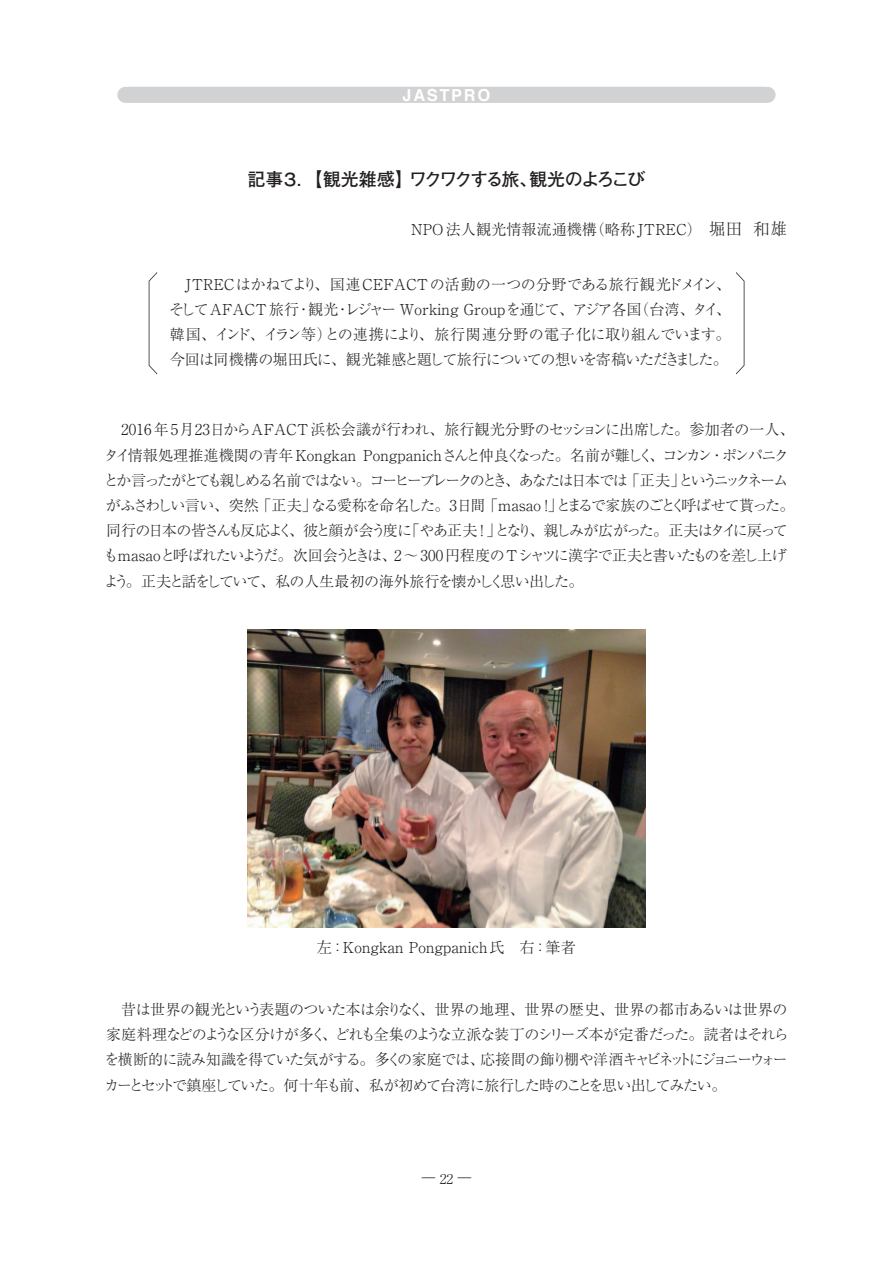
<style>
.page{position:relative;width:893px;height:1263px;background:#fff}
.page>*{position:absolute;margin:0;border:0;box-sizing:border-box;transform-origin:0 0}
.t1{font:18px "Futo Go B101 Pro Bold 90 pv RKSJ H";letter-spacing:-.115em;color:#231f20}
.t2{font:700 16.5px "Helvetica";letter-spacing:.1em;color:#fff}
.t3{font:15px/25.2px "Ryumin Pro Light 90 pv RKSJ H";letter-spacing:-.055em;color:#231f20;text-align:justify}
.t4{font:15px "Ryumin Pro Light 90 pv RKSJ H";letter-spacing:.01em;color:#231f20}
.t5{font:13.5px "Ryumin Pro Light 90 pv RKSJ H";color:#231f20}
.s1{font-size:16.5px}
</style>
<div class="page">
<div style="left:117px;top:86px;width:659px;height:17px;background:#d1d2d4"></div>
<svg style="left:149px;top:272px;width:8px;height:102px"></svg>
<svg style="left:736px;top:272px;width:8px;height:102px"></svg>
<img style="left:248px;top:629px;width:397px;height:298px">
<p class="t2" style="left:402px;top:89px;width:89px">JASTPRO</p>
<p class="t1" style="left:248px;top:172px;width:399px">記事３. 【観光雑感】ワクワクする旅、観光のよろこび</p>
<p class="t4" style="left:411px;top:223px;width:377px">NPO法人観光情報流通機構（略称JTREC）<span class="s1">堀田 和雄</span></p>
<p class="t3" style="left:169px;top:273px;width:563px;text-indent:16px">JTRECはかねてより、国連CEFACTの活動の一つの分野である旅行観光ドメイン、そしてAFACT旅行・観光・レジャー Working Groupを通じて、アジア各国（台湾、タイ、韓国、インド、イラン等）との連携により、旅行関連分野の電子化に取り組んでいます。今回は同機構の堀田氏に、観光雑感と題して旅行についての想いを寄稿いただきました。</p>
<p class="t3" style="left:103px;top:419px;width:692px;text-align:left;text-indent:18px">2016年5月23日からAFACT浜松会議が行われ、旅行観光分野のセッションに出席した。参加者の一人、タイ情報処理推進機関の青年Kongkan Pongpanichさんと仲良くなった。名前が難しく、コンカン・ポンパニクとか言ったがとても親しめる名前ではない。コーヒーブレークのとき、あなたは日本では「正夫」というニックネームがふさわしい言い、突然「正夫」なる愛称を命名した。3日間「masao！」とまるで家族のごとく呼ばせて貰った。同行の日本の皆さんも反応よく、彼と顔が会う度に「やあ正夫！」となり、親しみが広がった。正夫はタイに戻ってもmasaoと呼ばれたいようだ。次回会うときは、2 ～ 300 円程度のTシャツに漢字で正夫と書いたものを差し上げよう。正夫と話をしていて、私の人生最初の海外旅行を懐かしく思い出した。</p>
<p class="t4" style="left:317px;top:942px;width:260px">左：Kongkan Pongpanich氏　右：筆者</p>
<p class="t3" style="left:104px;top:999px;width:685px;text-indent:17px">昔は世界の観光という表題のついた本は余りなく、世界の地理、世界の歴史、世界の都市あるいは世界の家庭料理などのような区分けが多く、どれも全集のような立派な装丁のシリーズ本が定番だった。読者はそれらを横断的に読み知識を得ていた気がする。多くの家庭では、応接間の飾り棚や洋酒キャビネットにジョニーウォーカーとセットで鎮座していた。何十年も前、私が初めて台湾に旅行した時のことを思い出してみたい。</p>
<p class="t5" style="left:422px;top:1172px;width:51px">̶ 22 ̶</p>
</div>
